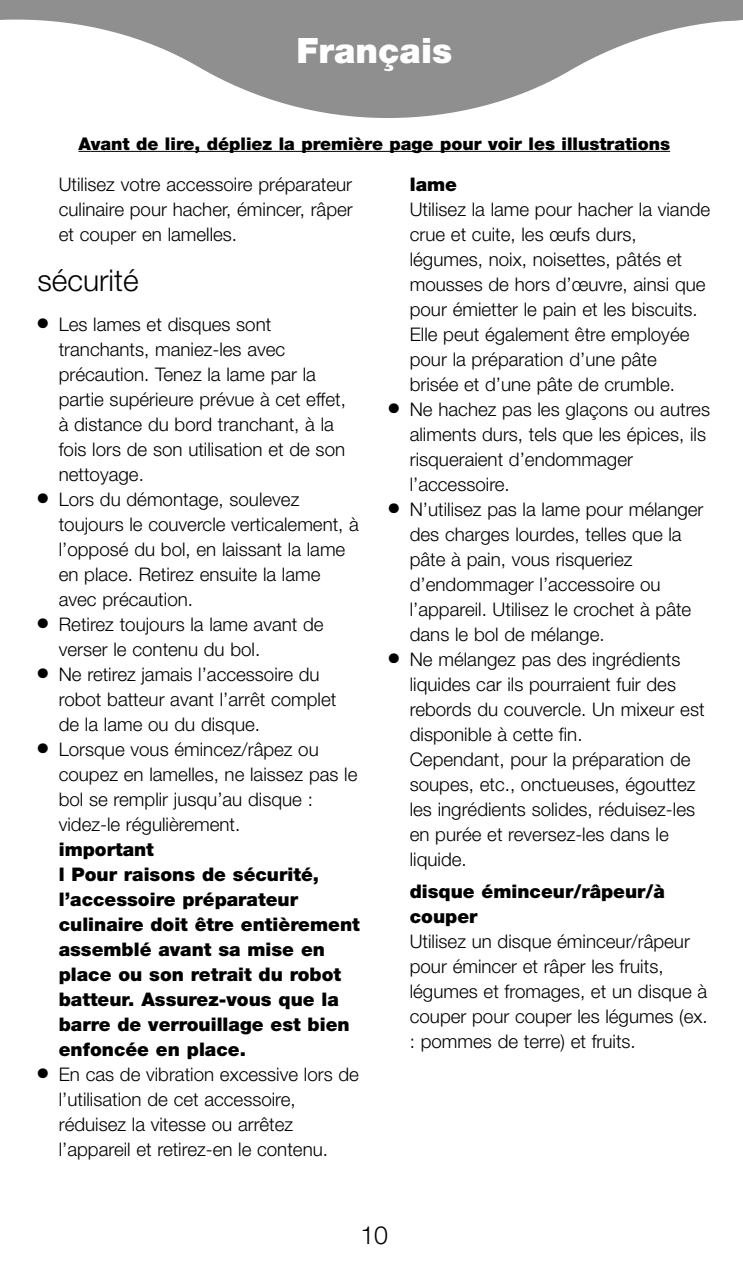
<style>
.page{position:relative;width:743px;height:1275px;background:#fff}
.page>*{position:absolute;margin:0;border:0;box-sizing:border-box;transform-origin:0 0}
.t1{font:900 35px "Helvetica Neue";color:#fff}
.t2{font:300 30px "Helvetica Neue";color:#000}
.t3{font:300 25px "Helvetica Neue";color:#000}
.t4{font:300 18.75px/25px "Helvetica Neue";color:#000}
.t5{font:900 18.75px/25px "Helvetica Neue";color:#000}
.t6{font:900 17.5px "Helvetica Neue";color:#000}
</style>
<div class="page">
<svg style="left:0;top:0;width:742px;height:118px;fill:#8f8f8f"></svg>
<svg style="left:78px;top:151px;width:13px;height:1px"></svg>
<hr style="left:91px;top:151px;width:92px;height:1px;background:#000">
<hr style="left:183px;top:151px;width:137px;height:1px;background:#000">
<hr style="left:320px;top:151px;width:52px;height:1px;background:#000">
<hr style="left:372px;top:151px;width:298px;height:1px;background:#000">
<h1 class="t1" style="left:296px;top:38px;width:157px">Français</h1>
<p class="t6" style="left:78px;top:137px;width:593px">Avant de lire, dépliez la première page pour voir les illustrations</p>
<p class="t4" style="left:59px;top:173px;width:295px;text-align:justify">Utilisez votre accessoire préparateur culinaire pour hacher, émincer, râper et couper en lamelles.</p>
<h2 class="t2" style="left:37px;top:270px;width:103px">sécurité</h2>
<p class="t4" style="left:59px;top:313px;width:288px;text-indent:-21px">● Les lames et disques sont tranchants, maniez-les avec précaution. Tenez la lame par la partie supérieure prévue à cet effet, à distance du bord tranchant, à la fois lors de son utilisation et de son nettoyage.</p>
<p class="t4" style="left:59px;top:488px;width:302px;text-indent:-21px">● Lors du démontage, soulevez toujours le couvercle verticalement, à l’opposé du bol, en laissant la lame en place. Retirez ensuite la lame avec précaution.</p>
<p class="t4" style="left:59px;top:613px;width:266px;text-indent:-21px">● Retirez toujours la lame avant de verser le contenu du bol.</p>
<p class="t4" style="left:59px;top:663px;width:279px;text-indent:-21px">● Ne retirez jamais l’accessoire du robot batteur avant l’arrêt complet de la lame ou du disque.</p>
<p class="t4" style="left:59px;top:738px;width:300px;text-indent:-21px">● Lorsque vous émincez/râpez ou coupez en lamelles, ne laissez pas le bol se remplir jusqu’au disque : videz-le régulièrement.</p>
<p class="t5" style="left:59px;top:838px;width:302px">important<br>l Pour raisons de sécurité, l’accessoire préparateur culinaire doit être entièrement assemblé avant sa mise en place ou son retrait du robot batteur. Assurez-vous que la barre de verrouillage est bien enfoncée en place.</p>
<p class="t4" style="left:59px;top:1063px;width:301px;text-indent:-21px">● En cas de vibration excessive lors de l’utilisation de cet accessoire, réduisez la vitesse ou arrêtez l’appareil et retirez-en le contenu.</p>
<p class="t5" style="left:410px;top:173px;width:49px">lame</p>
<p class="t4" style="left:410px;top:198px;width:302px">Utilisez la lame pour hacher la viande crue et cuite, les œufs durs, légumes, noix, noisettes, pâtés et mousses de hors d’œuvre, ainsi que pour émietter le pain et les biscuits.<br>Elle peut également être employée pour la préparation d’une pâte<br>brisée et d’une pâte de crumble.</p>
<p class="t4" style="left:410px;top:398px;width:302px;text-indent:-21px">● Ne hachez pas les glaçons ou autres aliments durs, tels que les épices, ils risqueraient d’endommager l’accessoire.</p>
<p class="t4" style="left:410px;top:498px;width:295px;text-indent:-21px">● N’utilisez pas la lame pour mélanger des charges lourdes, telles que la pâte à pain, vous risqueriez d’endommager l’accessoire ou l’appareil. Utilisez le crochet à pâte dans le bol de mélange.</p>
<p class="t4" style="left:410px;top:648px;width:296px;text-indent:-21px">● Ne mélangez pas des ingrédients liquides car ils pourraient fuir des rebords du couvercle. Un mixeur est disponible à cette fin.<br>Cependant, pour la préparation de soupes, etc., onctueuses, égouttez les ingrédients solides, réduisez-les en purée et reversez-les dans le liquide.</p>
<p class="t5" style="left:410px;top:880px;width:257px">disque éminceur/râpeur/à couper</p>
<p class="t4" style="left:410px;top:930px;width:299px">Utilisez un disque éminceur/râpeur pour émincer et râper les fruits, légumes et fromages, et un disque à couper pour couper les légumes (ex. : pommes de terre) et fruits.</p>
<h3 class="t3" style="left:360px;top:1227px;width:29px">10</h3>
</div>
